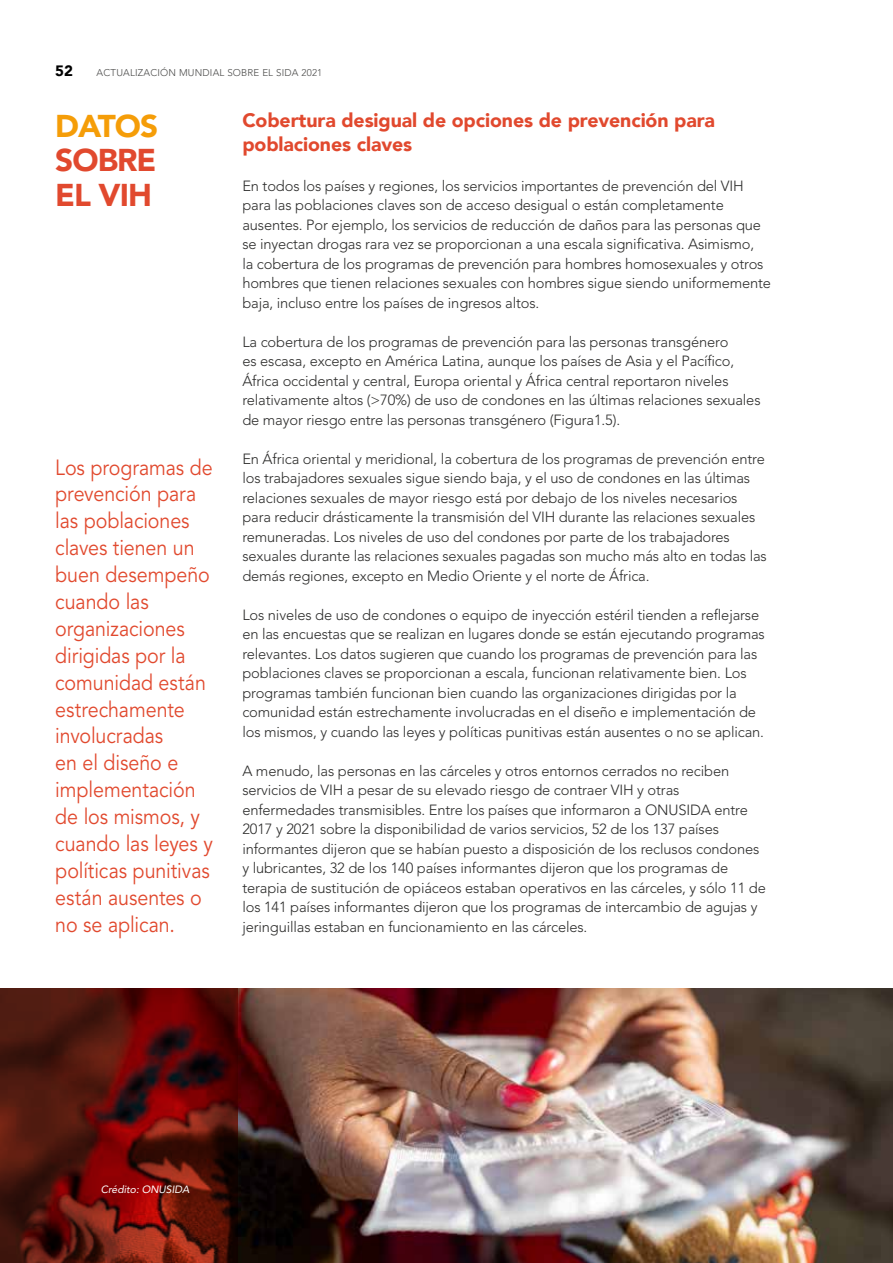
<style>
.page{position:relative;width:893px;height:1263px;background:#fff}
.page>*{position:absolute;margin:0;border:0;box-sizing:border-box;transform-origin:0 0}
.t1{font:900 31.5px/34.5px "Avenir LT";letter-spacing:-.03em;color:#e1492e}
.t2{font:900 31.5px "Avenir LT";letter-spacing:-.03em;color:#f59d08}
.t3{font:21.9px/26.8px "Avenir LT Std";letter-spacing:-.005em;color:#e1492e;scale:.9 1}
.t4{font:900 19.5px/24px "Avenir LT";letter-spacing:-.005em;color:#e1492e}
.t5{font:900 15px "Avenir LT";color:#000}
.t6{font:300 14.7px/19.5px "Avenir LT Std";letter-spacing:-.01em;color:#2d2d2c}
.t7{font:italic 10.5px "Avenir LT Std";letter-spacing:-.005em;color:#fff}
.t8{font:300 9.75px "Avenir LT Std";letter-spacing:.02em;color:#4a4a49}
</style>
<div class="page">
<img style="left:238px;top:988px;width:655px;height:275px">
<svg style="left:0;top:988px;width:238px;height:275px;background:#59110b"></svg>
<p class="t5" style="left:55px;top:62px;width:19px">52</p>
<p class="t8" style="left:97px;top:67px;width:227px">ACTUALIZACIÓN MUNDIAL SOBRE EL SIDA 2021</p>
<h1 class="t2" style="left:55px;top:106px;width:104px">DATOS</h1>
<h1 class="t1" style="left:55px;top:143px;width:103px">SOBRE<br>EL VIH</h1>
<p class="t3" style="left:55px;top:454px;width:177px">Los programas de prevención para las poblaciones claves tienen un buen desempeño cuando las organizaciones dirigidas por la comunidad están estrechamente involucradas<br>en el diseño e implementación de los mismos, y cuando las leyes y políticas punitivas están ausentes o no se aplican.</p>
<h3 class="t4" style="left:242px;top:108px;width:474px">Cobertura desigual de opciones de prevención para poblaciones claves</h3>
<p class="t6" style="left:242px;top:176px;width:530px">En todos los países y regiones, los servicios importantes de prevención del VIH para las poblaciones claves son de acceso desigual o están completamente ausentes. Por ejemplo, los servicios de reducción de daños para las personas que se inyectan drogas rara vez se proporcionan a una escala significativa. Asimismo,<br>la cobertura de los programas de prevención para hombres homosexuales y otros hombres que tienen relaciones sexuales con hombres sigue siendo uniformemente baja, incluso entre los países de ingresos altos.</p>
<p class="t6" style="left:242px;top:332px;width:520px">La cobertura de los programas de prevención para las personas transgénero<br>es escasa, excepto en América Latina, aunque los países de Asia y el Pacífico, África occidental y central, Europa oriental y África central reportaron niveles relativamente altos (&gt;70%) de uso de condones en las últimas relaciones sexuales de mayor riesgo entre las personas transgénero (Figura1.5).</p>
<p class="t6" style="left:242px;top:449px;width:526px">En África oriental y meridional, la cobertura de los programas de prevención entre los trabajadores sexuales sigue siendo baja, y el uso de condones en las últimas relaciones sexuales de mayor riesgo está por debajo de los niveles necesarios para reducir drásticamente la transmisión del VIH durante las relaciones sexuales remuneradas. Los niveles de uso del condones por parte de los trabajadores sexuales durante las relaciones sexuales pagadas son mucho más alto en todas las demás regiones, excepto en Medio Oriente y el norte de África.</p>
<p class="t6" style="left:242px;top:605px;width:524px">Los niveles de uso de condones o equipo de inyección estéril tienden a reflejarse en las encuestas que se realizan en lugares donde se están ejecutando programas relevantes. Los datos sugieren que cuando los programas de prevención para las poblaciones claves se proporcionan a escala, funcionan relativamente bien. Los programas también funcionan bien cuando las organizaciones dirigidas por la comunidad están estrechamente involucradas en el diseño e implementación de los mismos, y cuando las leyes y políticas punitivas están ausentes o no se aplican.</p>
<p class="t6" style="left:242px;top:761px;width:525px">A menudo, las personas en las cárceles y otros entornos cerrados no reciben servicios de VIH a pesar de su elevado riesgo de contraer VIH y otras enfermedades transmisibles. Entre los países que informaron a ONUSIDA entre 2017 y 2021 sobre la disponibilidad de varios servicios, 52 de los 137 países informantes dijeron que se habían puesto a disposición de los reclusos condones y lubricantes, 32 de los 140 países informantes dijeron que los programas de terapia de sustitución de opiáceos estaban operativos en las cárceles, y sólo 11 de los 141 países informantes dijeron que los programas de intercambio de agujas y jeringuillas estaban en funcionamiento en las cárceles.</p>
<p class="t7" style="left:101px;top:1183px;width:90px">Crédito: ONUSIDA</p>
</div>
